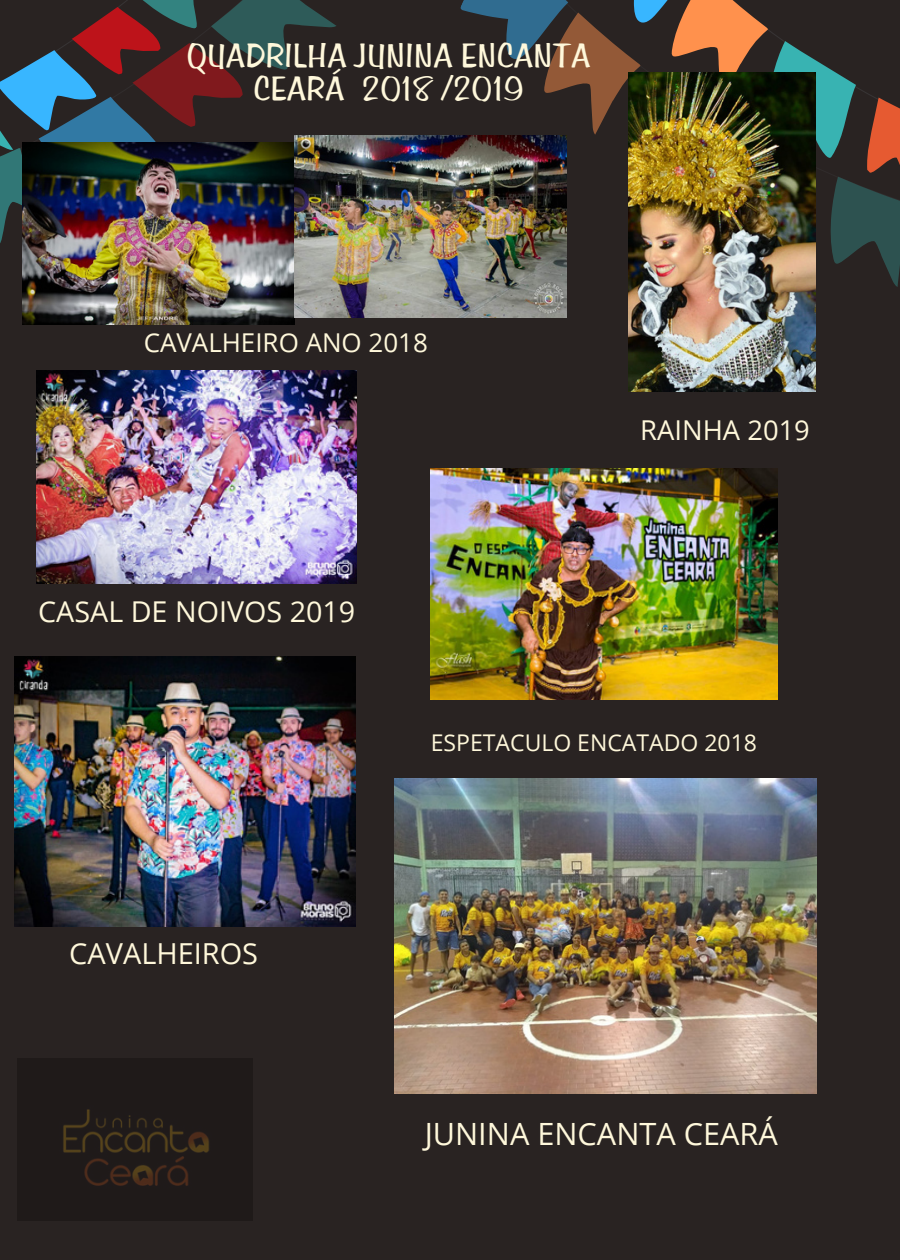
<style>
.page{position:relative;width:900px;height:1260px;background:#292322}
.page>*{position:absolute;margin:0;border:0;box-sizing:border-box;transform-origin:0 0}
.t1{font:33.5px/32.8px "PL Benguiat Frisky";color:#fff8db;text-align:center}
.t2{font:30.75px "Open Sans";color:#fff8db}
.t3{font:29px "Open Sans";color:#fff8db}
.t4{font:28.75px "Open Sans";color:#fff8db}
.t5{font:27.25px "Open Sans";color:#fff8db}
.t6{font:26px "Open Sans";color:#fff8db}
.t7{font:23px "Open Sans";color:#fff8db}
</style>
<div class="page">
<svg style="left:0;top:0;width:336px;height:265px"></svg>
<svg style="left:460px;top:0;width:440px;height:288px"></svg>
<img style="left:22px;top:142px;width:272px;height:182px">
<img style="left:295px;top:135px;width:271px;height:182px">
<img style="left:629px;top:72px;width:187px;height:319px">
<img style="left:36px;top:370px;width:321px;height:214px">
<img style="left:431px;top:469px;width:347px;height:230px">
<img style="left:63px;top:1109px;width:146px;height:77px">
<img style="left:14px;top:656px;width:341px;height:270px">
<img style="left:395px;top:779px;width:422px;height:315px">
<p class="t1" style="left:187px;top:39px;width:405px">QUADRILHA JUNINA ENCANTA<br>CEARÁ 2018 /2019</p>
<h3 class="t6" style="left:144px;top:324px;width:286px">CAVALHEIRO ANO 2018</h3>
<h2 class="t4" style="left:38px;top:591px;width:319px">CASAL DE NOIVOS 2019</h2>
<p class="t5" style="left:640px;top:410px;width:171px">RAINHA 2019</p>
<h2 class="t3" style="left:69px;top:933px;width:190px">CAVALHEIROS</h2>
<p class="t7" style="left:431px;top:727px;width:328px">ESPETACULO ENCATADO 2018</p>
<p class="t2" style="left:425px;top:1113px;width:355px">JUNINA ENCANTA CEARÁ</p>
</div>
